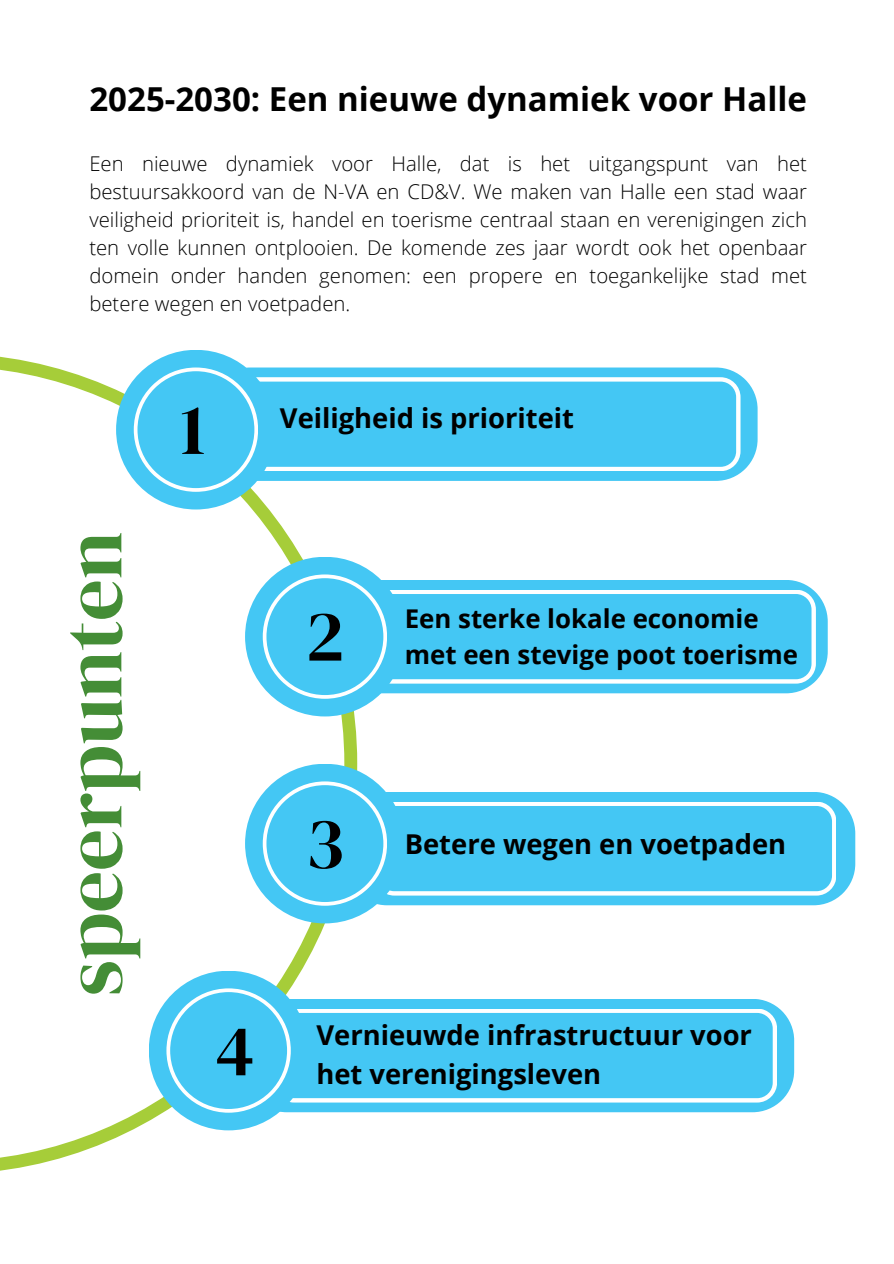
<style>
.page{position:relative;width:894px;height:1264px;background:#fff}
.page>*{position:absolute;margin:0;border:0;box-sizing:border-box;transform-origin:0 0}
.t1{font:82.35px "DM Serif Display";color:#448d36}
.t2{font:72.45px "DM Serif Display";color:#000}
.t3{font:700 33px "Open Sans";color:#000}
.t4{font:700 27.3px/38.2px "Open Sans";color:#000}
.t5{font:700 25.8px "Open Sans";color:#000}
.t6{font:300 20.25px/28.2px "Open Sans";color:#000;text-align:justify}
</style>
<div class="page">
<svg style="left:357px;top:367px;width:400px;height:114px;background:#56ccf5"></svg>
<svg style="left:835px;top:798px;width:20px;height:102px;fill:#44c7f4"></svg>
<svg style="left:357px;top:999px;width:436px;height:113px;background:#55ccf5"></svg>
<svg style="left:357px;top:1008px;width:419px;height:94px;background:#54cbf4"></svg>
<svg style="left:0;top:353px;width:357px;height:818px"></svg>
<svg style="left:258px;top:377px;width:482px;height:94px;background:#56ccf5"></svg>
<div style="left:116px;top:350px;width:160px;height:159px;background:#44c7f4;border-radius:50%"></div>
<div style="left:149px;top:970px;width:159px;height:160px;background:#44c7f4;border-radius:50%"></div>
<svg style="left:387px;top:580px;width:440px;height:113px;background:#55ccf5"></svg>
<svg style="left:389px;top:590px;width:426px;height:93px;background:#55ccf5"></svg>
<div style="left:245px;top:557px;width:159px;height:159px;background:#44c7f4;border-radius:50%"></div>
<div style="left:245px;top:763px;width:159px;height:160px;background:#44c7f4;border-radius:50%"></div>
<svg style="left:134px;top:367px;width:124px;height:125px"></svg>
<svg style="left:263px;top:574px;width:124px;height:124px"></svg>
<svg style="left:263px;top:781px;width:572px;height:124px"></svg>
<svg style="left:166px;top:988px;width:125px;height:124px"></svg>
<h3 class="t3" style="left:89px;top:76px;width:718px">2025-2030: Een nieuwe dynamiek voor Halle</h3>
<p class="t6" style="left:89px;top:149px;width:719px">Een nieuwe dynamiek voor Halle, dat is het uitgangspunt van het bestuursakkoord van de N-VA en CD&amp;V. We maken van Halle een stad waar veiligheid prioriteit is, handel en toerisme centraal staan en verenigingen zich ten volle kunnen ontplooien. De komende zes jaar wordt ook het openbaar domein onder handen genomen: een propere en toegankelijke stad met betere wegen en voetpaden.</p>
<p class="t1" style="left:36px;top:996px;width:466px;rotate:-90deg">speerpunten</p>
<p class="t2" style="left:180px;top:379px;width:27px">1</p>
<h3 class="t4" style="left:280px;top:398px;width:296px">Veiligheid is prioriteit</h3>
<h1 class="t2" style="left:305px;top:585px;width:40px">2</h1>
<h3 class="t2" style="left:305px;top:792px;width:40px">3</h3>
<p class="t5" style="left:404px;top:601px;width:355px">Een sterke lokale economie</p>
<p class="t5" style="left:404px;top:637px;width:394px">met een stevige poot toerisme</p>
<h2 class="t4" style="left:404px;top:824px;width:383px">Betere wegen en voetpaden</h2>
<p class="t2" style="left:215px;top:1000px;width:40px">4</p>
<p class="t4" style="left:316px;top:1015px;width:437px">Vernieuwde infrastructuur voor het verenigingsleven</p>
</div>
